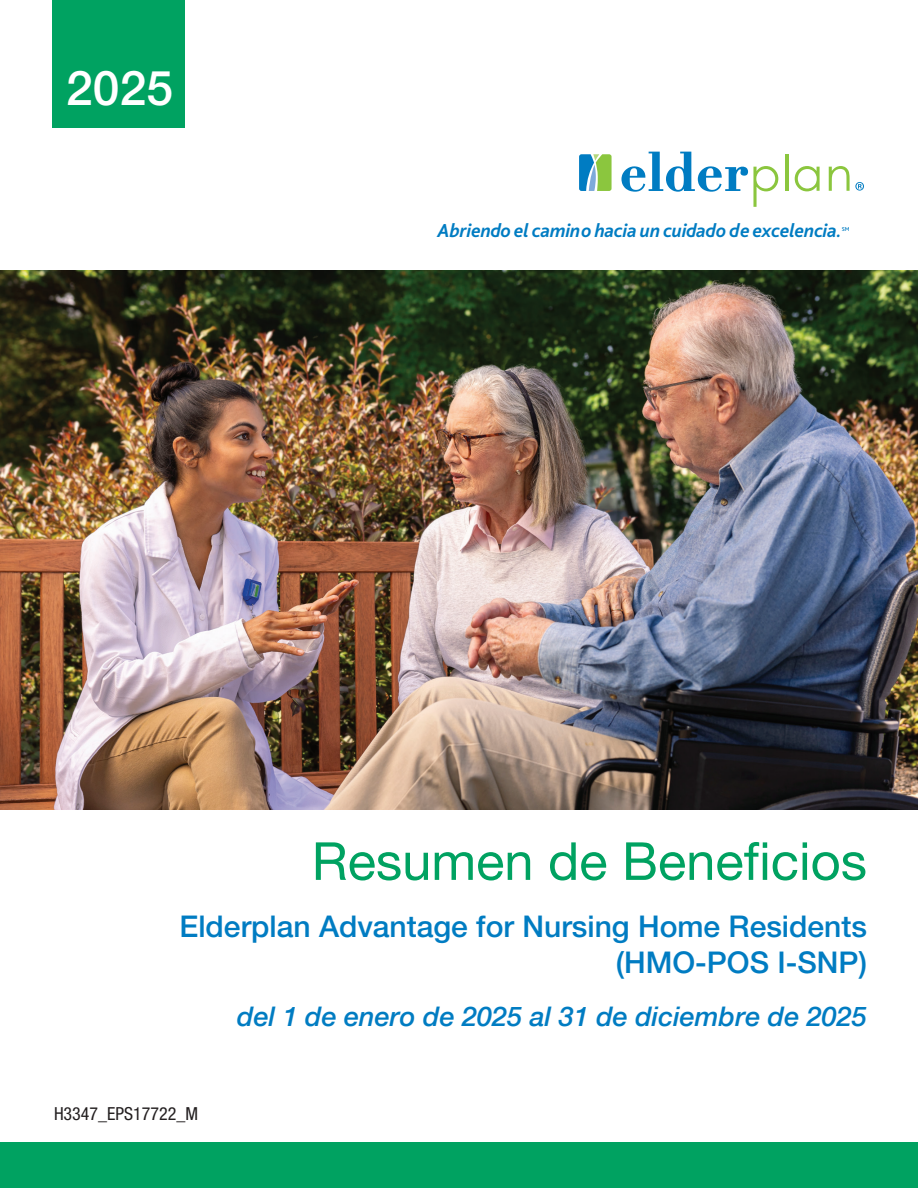
<style>
.page{position:relative;width:918px;height:1188px;background:#fff}
.page>*{position:absolute;margin:0;border:0;box-sizing:border-box;transform-origin:0 0}
.t1{font:52.5px "Helvetica Neue LT Std";color:#00a261}
.t2{font:500 48px "Helvetica Neue LT Std";color:#fff}
.t3{font:500 30px/36px "Helvetica Neue LT Std";color:#007cc2;text-align:right}
.t4{font:italic 500 27px "Helvetica Neue";color:#007cc2}
.t5{font:italic 700 19.65px "Bliss Pro";letter-spacing:-.01em;color:#007cc2}
.t6{font:condensed 18px "Helvetica Neue LT Std";color:#231f20}
.t7{font:500 6px "Bliss Pro";color:#007cc2}
</style>
<div class="page">
<img style="left:0;top:270px;width:918px;height:540px">
<div style="left:52px;top:0;width:132px;height:127px;background:#00a261"></div>
<div style="left:0;top:1143px;width:918px;height:45px;background:#00a261"></div>
<svg style="left:621px;top:152px;width:157px;height:55px"></svg>
<hr style="left:785px;top:154px;width:3px;height:37px;background:#8bc63e">
<svg style="left:795px;top:166px;width:25px;height:25px"></svg>
<svg style="left:829px;top:166px;width:35px;height:25px"></svg>
<svg style="left:579px;top:154px;width:33px;height:37px"></svg>
<p class="t2" style="left:66px;top:59px;width:108px">2025</p>
<p class="t5" style="left:438px;top:218px;width:406px">Abriendo el camino hacia un cuidado de excelencia.</p>
<p class="t7" style="left:842px;top:225px;width:9px">SM</p>
<h1 class="t1" style="left:312px;top:830px;width:557px">Resumen de Beneficios</h1>
<h2 class="t3" style="left:180px;top:908px;width:689px">Elderplan Advantage for Nursing Home Residents (HMO-POS I-SNP)</h2>
<p class="t4" style="left:237px;top:993px;width:631px">del 1 de enero de 2025 al 31 de diciembre de 2025</p>
<p class="t6" style="left:54px;top:1103px;width:146px">H3347_EPS17722_M</p>
</div>
